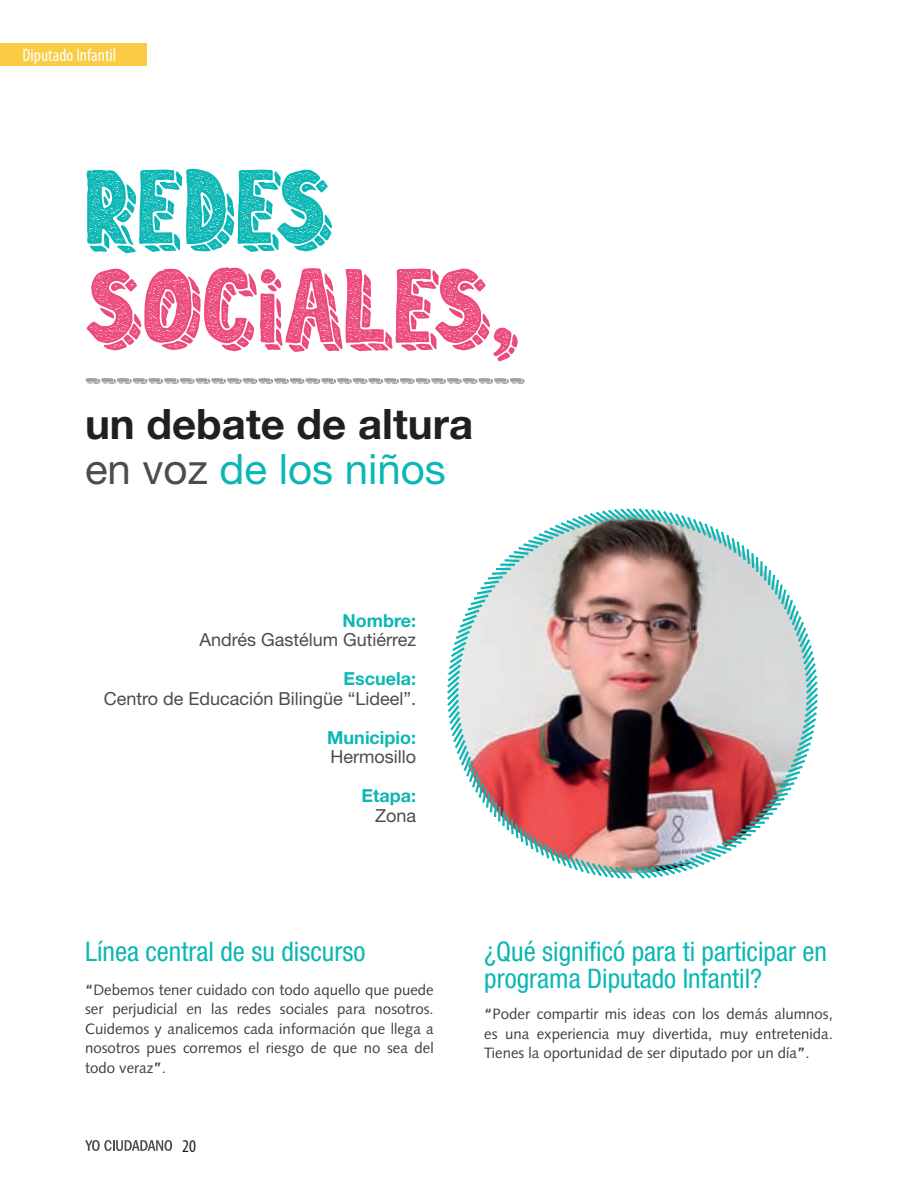
<style>
.page{position:relative;width:918px;height:1188px;background:#fff}
.page>*{position:absolute;margin:0;border:0;box-sizing:border-box;transform-origin:0 0}
.t1{font:105px "Dirty Cartoon";color:#ec4a7b}
.t2{font:105px "Dirty Cartoon";color:#0bb7b4}
.t3{font:700 42px/45px "Helvetica Neue LT Std";color:#231f20}
.t4{font:condensed 27px/27px "Helvetica Neue LT Std";color:#0bb7b4}
.t5{font:18px "Helvetica Neue LT Std";color:#4b4c4d}
.t6{font:700 18px "Helvetica Neue LT Std";color:#0bb7b4}
.t7{font:condensed 18px "Myriad Pro";color:#fff}
.t8{font:condensed 18px "Myriad Pro";color:#231f20}
.t9{font:15px/19.5px "Syntax LT Std";color:#3e3e3f;text-align:justify}
.s1{font-weight:400;color:#4b4c4d}
.s2{font-weight:400;color:#0bb7b4}
.s3{font-weight:700}
</style>
<div class="page">
<svg style="left:85px;top:1140px;width:87px;height:11px"></svg>
<svg style="left:86px;top:378px;width:439px;height:6px"></svg>
<img style="left:447px;top:508px;width:371px;height:372px">
<div style="left:0;top:43px;width:146px;height:23px;background:#facb44"></div>
<p class="t7" style="left:23px;top:44px;width:95px">Diputado Infantil</p>
<h1 class="t2" style="left:85px;top:157px;width:250px">REDES</h1>
<h1 class="t1" style="left:85px;top:256px;width:436px">SOCIALES,</h1>
<h2 class="t3" style="left:85px;top:400px;width:390px">un debate de altura <span class="s1">en voz</span> <span class="s2">de los niños</span></h2>
<p class="t6" style="left:343px;top:609px;width:75px">Nombre:</p>
<p class="t5" style="left:200px;top:629px;width:218px">Andrés Gastélum Gutiérrez</p>
<p class="t6" style="left:344px;top:668px;width:74px">Escuela:</p>
<p class="t5" style="left:104px;top:688px;width:314px">Centro de Educación Bilingüe “Lideel”.</p>
<p class="t6" style="left:327px;top:726px;width:90px">Municipio:</p>
<p class="t5" style="left:331px;top:746px;width:87px">Hermosillo</p>
<p class="t6" style="left:362px;top:785px;width:56px">Etapa:</p>
<p class="t5" style="left:375px;top:805px;width:43px">Zona</p>
<h3 class="t4" style="left:85px;top:937px;width:282px">Línea central de su discurso</h3>
<h3 class="t4" style="left:484px;top:937px;width:344px">¿Qué significó para ti participar en programa Diputado Infantil?</h3>
<p class="t9" style="left:85px;top:980px;width:350px"><span class="s3">“</span>Debemos tener cuidado con todo aquello que puede ser perjudicial en las redes sociales para nosotros.<br>Cuidemos y analicemos cada información que llega a nosotros pues corremos el riesgo de que no sea del todo veraz<span class="s3">”</span>.</p>
<p class="t9" style="left:484px;top:1004px;width:350px"><span class="s3">“</span>Poder compartir mis ideas con los demás alumnos, es una experiencia muy divertida, muy entretenida.<br>Tienes la oportunidad de ser diputado por un día<span class="s3">”</span>.</p>
<p class="t8" style="left:182px;top:1135px;width:15px">20</p>
</div>
